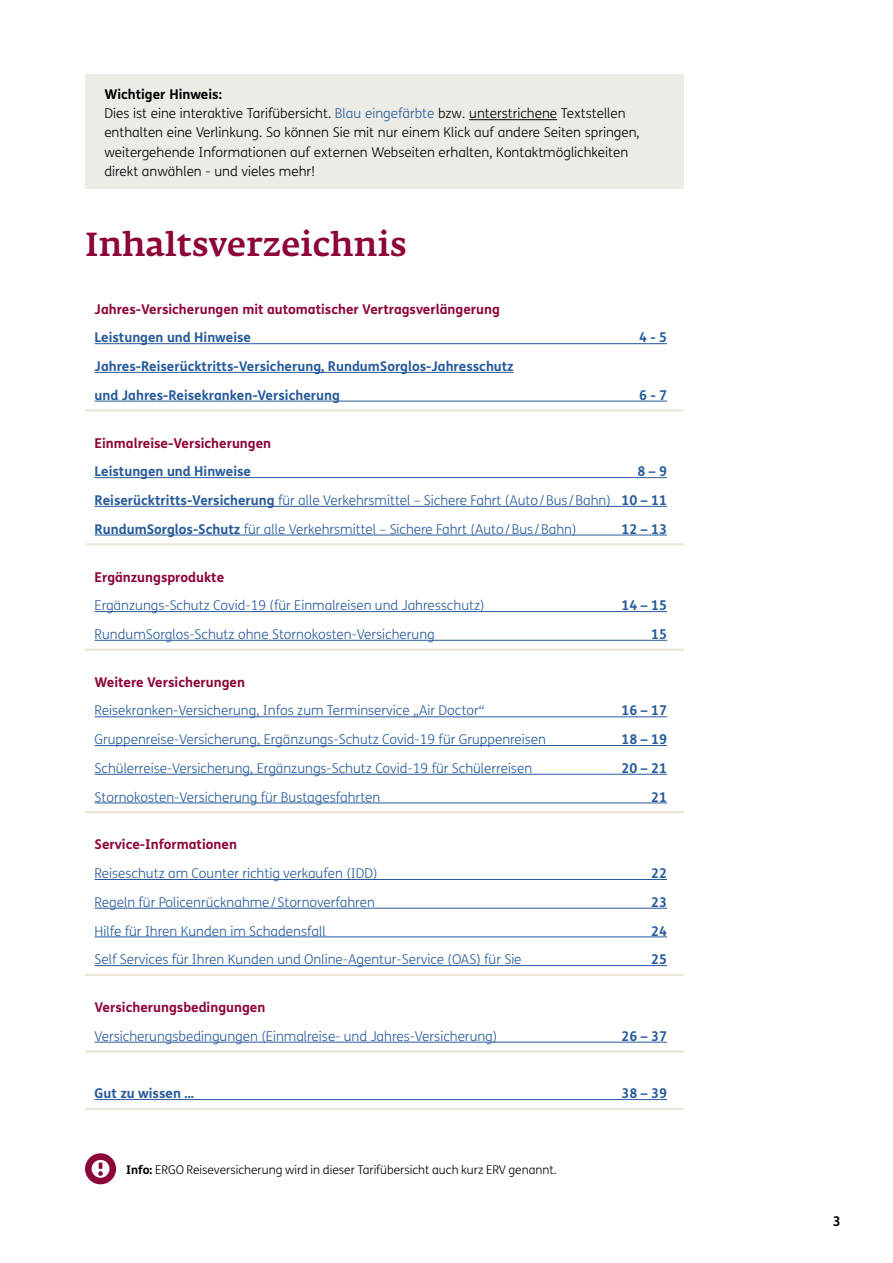
<style>
.page{position:relative;width:893px;height:1263px;background:#fff}
.page>*{position:absolute;margin:0;border:0;box-sizing:border-box;transform-origin:0 0}
.t1{font:500 33px "Fedra Serif A Pro";letter-spacing:.01em;color:#8d0439}
.t2{font:300 13.5px/28.7px "FS Me";color:#275b9b;text-align:justify}
.t3{font:300 13.5px/19.2px "FS Me";color:#000}
.t4{font:700 13.5px/28.7px "FS Me";color:#275b9b}
.t5{font:700 13.5px "FS Me";color:#8d0439}
.t6{font:700 13.5px "FS Me";color:#000}
.t7{font:300 12px "FS Me";color:#000}
.s1{font-weight:700}
.s2{color:#275b9b}
</style>
<div class="page">
<hr style="left:95px;top:343px;width:572px;height:1px;background:#275b9b">
<hr style="left:95px;top:372px;width:419px;height:1px;background:#275b9b">
<hr style="left:85px;top:409px;width:599px;height:3px;background:#ece8d8">
<hr style="left:95px;top:401px;width:572px;height:1px;background:#275b9b">
<hr style="left:95px;top:477px;width:572px;height:1px;background:#275b9b">
<hr style="left:95px;top:506px;width:572px;height:1px;background:#275b9b">
<hr style="left:85px;top:543px;width:599px;height:2px;background:#ece8d8">
<hr style="left:95px;top:535px;width:572px;height:1px;background:#275b9b">
<hr style="left:95px;top:611px;width:572px;height:1px;background:#275b9b">
<hr style="left:85px;top:648px;width:599px;height:3px;background:#ece8d8">
<hr style="left:95px;top:640px;width:572px;height:1px;background:#275b9b">
<hr style="left:95px;top:716px;width:572px;height:1px;background:#275b9b">
<hr style="left:95px;top:745px;width:572px;height:1px;background:#275b9b">
<hr style="left:95px;top:774px;width:572px;height:1px;background:#275b9b">
<hr style="left:85px;top:811px;width:599px;height:2px;background:#ece8d8">
<hr style="left:95px;top:803px;width:572px;height:1px;background:#275b9b">
<hr style="left:95px;top:879px;width:572px;height:1px;background:#275b9b">
<hr style="left:95px;top:908px;width:572px;height:1px;background:#275b9b">
<hr style="left:95px;top:937px;width:572px;height:1px;background:#275b9b">
<hr style="left:85px;top:974px;width:599px;height:2px;background:#ece8d8">
<hr style="left:95px;top:965px;width:572px;height:1px;background:#275b9b">
<hr style="left:85px;top:1050px;width:599px;height:2px;background:#ece8d8">
<hr style="left:95px;top:1042px;width:572px;height:1px;background:#275b9b">
<hr style="left:85px;top:1108px;width:599px;height:2px;background:#ece8d8">
<hr style="left:95px;top:1099px;width:572px;height:1px;background:#275b9b">
<svg style="left:85px;top:1153px;width:31px;height:31px"></svg>
<div style="left:85px;top:74px;width:599px;height:115px;background:#ecebe6"></div>
<hr style="left:469px;top:119px;width:88px;height:1px;background:#000">
<p class="t3" style="left:104px;top:84px;width:537px"><span class="s1">Wichtiger Hinweis:<br></span>Dies ist eine interaktive Tarifübersicht. <span class="s2">Blau eingefärbte</span> bzw. unterstrichene Textstellen enthalten eine Verlinkung. So können Sie mit nur einem Klick auf andere Seiten springen, weitergehende Informationen auf externen Webseiten erhalten, Kontaktmöglichkeiten direkt anwählen - und vieles mehr!</p>
<h1 class="t1" style="left:85px;top:225px;width:323px">Inhaltsverzeichnis</h1>
<p class="t5" style="left:95px;top:298px;width:407px">Jahres-Versicherungen mit automatischer Vertragsverlängerung</p>
<p class="t4" style="left:95px;top:323px;width:158px">Leistungen und Hinweise</p>
<p class="t4" style="left:639px;top:323px;width:30px">4 - 5</p>
<p class="t4" style="left:95px;top:351px;width:421px">Jahres-Reiserücktritts-Versicherung, RundumSorglos-Jahresschutz und Jahres-Reisekranken-Versicherung</p>
<p class="t4" style="left:639px;top:380px;width:30px">6 - 7</p>
<p class="t5" style="left:95px;top:432px;width:178px">Einmalreise-Versicherungen</p>
<p class="t4" style="left:95px;top:456px;width:158px">Leistungen und Hinweise</p>
<p class="t2" style="left:95px;top:457px;width:574px;text-indent:543px"><span class="s1">8 – 9<br>Reiserücktritts-Versicherung</span> für alle Verkehrsmittel – Sichere Fahrt (Auto/Bus /Bahn) <span class="s1">10 – 11<br>RundumSorglos-Schutz</span> für alle Verkehrsmittel – Sichere Fahrt (Auto/Bus /Bahn)</p>
<p class="t4" style="left:622px;top:514px;width:47px">12 – 13</p>
<p class="t5" style="left:95px;top:566px;width:131px">Ergänzungsprodukte</p>
<p class="t2" style="left:95px;top:591px;width:392px">Ergänzungs-Schutz Covid-19 (für Einmalreisen und Jahresschutz)</p>
<p class="t4" style="left:622px;top:590px;width:47px">14 – 15</p>
<p class="t2" style="left:95px;top:619px;width:342px">RundumSorglos-Schutz ohne Stornokosten-Versicherung</p>
<p class="t4" style="left:651px;top:619px;width:17px">15</p>
<p class="t5" style="left:95px;top:671px;width:152px">Weitere Versicherungen</p>
<p class="t2" style="left:95px;top:696px;width:392px">Reisekranken-Versicherung, Infos zum Terminservice „Air Doctor“</p>
<p class="t4" style="left:622px;top:696px;width:47px">16 – 17</p>
<p class="t2" style="left:95px;top:725px;width:453px">Gruppenreise-Versicherung, Ergänzungs-Schutz Covid-19 für Gruppenreisen</p>
<p class="t4" style="left:622px;top:724px;width:47px">18 – 19</p>
<p class="t2" style="left:95px;top:753px;width:439px">Schülerreise-Versicherung, Ergänzungs-Schutz Covid-19 für Schülerreisen</p>
<p class="t4" style="left:622px;top:753px;width:47px">20 – 21</p>
<p class="t2" style="left:95px;top:782px;width:287px">Stornokosten-Versicherung für Bustagesfahrten</p>
<p class="t4" style="left:651px;top:782px;width:17px">21</p>
<p class="t5" style="left:95px;top:834px;width:144px">Service-Informationen</p>
<p class="t2" style="left:95px;top:859px;width:285px">Reiseschutz am Counter richtig verkaufen (IDD)</p>
<p class="t4" style="left:651px;top:858px;width:17px">22</p>
<p class="t2" style="left:95px;top:887px;width:282px">Regeln für Policenrücknahme/Stornoverfahren</p>
<p class="t4" style="left:651px;top:887px;width:17px">23</p>
<p class="t2" style="left:95px;top:916px;width:233px">Hilfe für Ihren Kunden im Schadensfall</p>
<p class="t4" style="left:651px;top:916px;width:17px">24</p>
<p class="t2" style="left:95px;top:945px;width:428px">Self Services für Ihren Kunden und Online-Agentur-Service (OAS) für Sie</p>
<p class="t4" style="left:651px;top:944px;width:17px">25</p>
<p class="t5" style="left:95px;top:997px;width:172px">Versicherungsbedingungen</p>
<p class="t2" style="left:95px;top:1021px;width:404px">Versicherungsbedingungen (Einmalreise- und Jahres-Versicherung)</p>
<p class="t4" style="left:622px;top:1021px;width:47px">26 – 37</p>
<p class="t4" style="left:95px;top:1078px;width:101px">Gut zu wissen ...</p>
<p class="t4" style="left:622px;top:1078px;width:47px">38 – 39</p>
<p class="t7" style="left:126px;top:1161px;width:432px"><span class="s1">Info:</span> ERGO Reiseversicherung wird in dieser Tarifübersicht auch kurz ERV genannt.</p>
<p class="t6" style="left:833px;top:1211px;width:9px">3</p>
</div>
